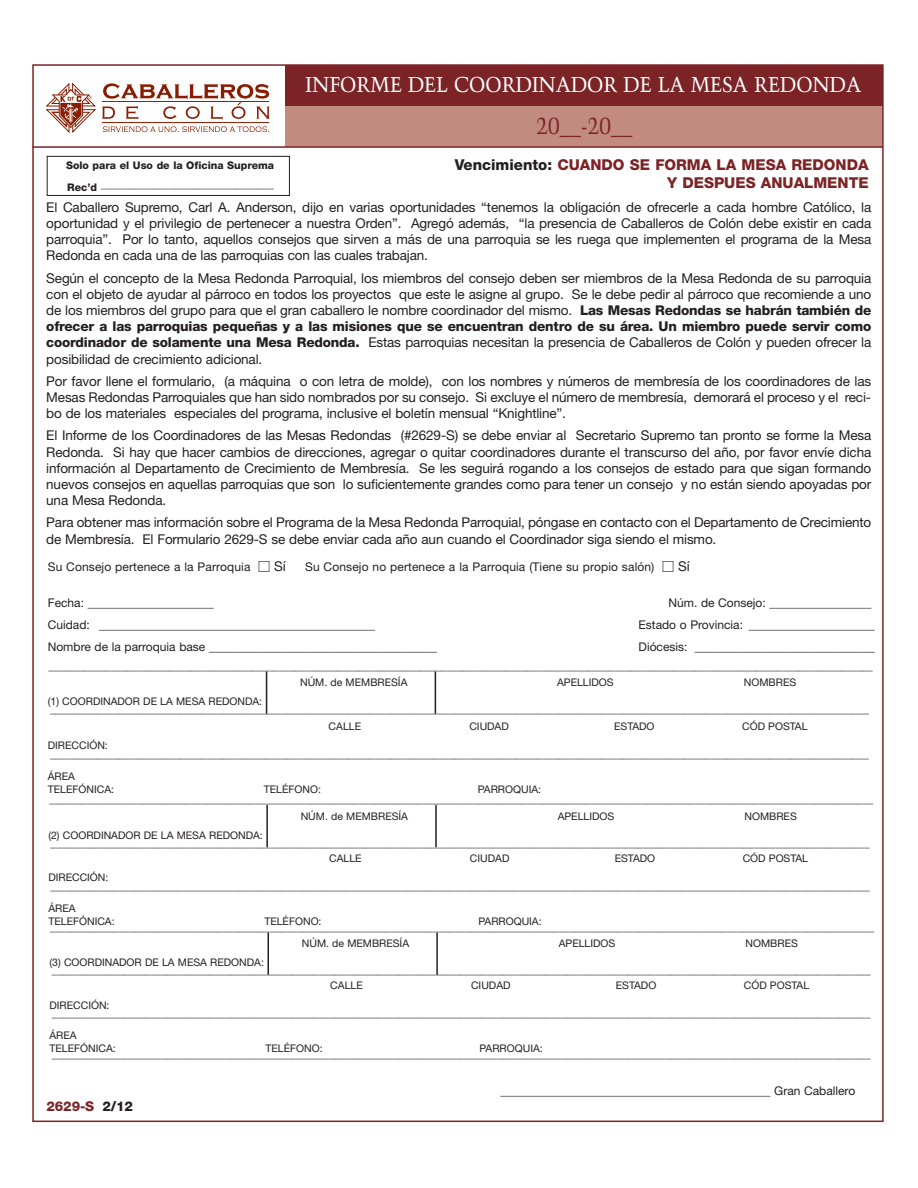
<style>
.page{position:relative;width:918px;height:1188px;background:#fff}
.page>*{position:absolute;margin:0;border:0;box-sizing:border-box;transform-origin:0 0}
.t1{font:23.1px "Trump Mediaeval";color:#7c2326;scale:.91 1}
.t2{font:21.45px "Trump Mediaeval";color:#fff;scale:.91 1}
.t3{font:800 15px/18px "Helvetica Neue";color:#7c2326;text-align:right}
.t4{font:13.5px/16.2px "Helvetica Neue";letter-spacing:-.01em;color:#231f20;text-align:justify}
.t5{font:800 13.5px "Helvetica Neue";letter-spacing:-.015em;color:#7c2326}
.t6{font:12px "Helvetica Neue";color:#231f20}
.t7{font:10.5px/8.4px "Helvetica Neue";color:#231f20}
.t8{font:800 10.5px/19.5px "Helvetica Neue";color:#231f20}
.s1{color:#231f20}
.s2{font-weight:800}
</style>
<div class="page">
<hr style="left:266px;top:805px;width:2px;height:42px;background:#231f20">
<hr style="left:435px;top:805px;width:2px;height:42px;background:#231f20">
<hr style="left:266px;top:671px;width:1px;height:43px;background:#231f20">
<hr style="left:435px;top:671px;width:1px;height:43px;background:#231f20">
<hr style="left:268px;top:933px;width:1px;height:42px;background:#231f20">
<hr style="left:436px;top:933px;width:2px;height:42px;background:#231f20">
<div style="left:285px;top:106px;width:598px;height:40px;background:#c18b80"></div>
<div style="left:47px;top:156px;width:243px;height:40px;border:1px solid #231f20"></div>
<div style="left:285px;top:65px;width:598px;height:41px;background:#7c2326"></div>
<svg style="left:46px;top:83px;width:50px;height:50px"></svg>
<hr style="left:102px;top:122px;width:167px;height:1px;background:#891d02">
<svg style="left:103px;top:126px;width:166px;height:6px"></svg>
<svg style="left:102px;top:83px;width:168px;height:36px"></svg>
<hr style="left:32px;top:146px;width:851px;height:2px;background:#7c2326">
<p class="t8" style="left:66px;top:156px;width:210px">Solo para el Uso de la Oficina Suprema<br>Rec’d _________________________________</p>
<h2 class="t2" style="left:306px;top:72px;width:612px">INFORME DEL COORDINADOR DE LA MESA REDONDA</h2>
<h1 class="t1" style="left:537px;top:112px;width:107px">20__-20__</h1>
<h3 class="t3" style="left:455px;top:156px;width:416px"><span class="s1">Vencimiento:</span> CUANDO SE FORMA LA MESA REDONDA<br>Y DESPUES ANUALMENTE</h3>
<p class="t4" style="left:46px;top:200px;width:827px">El Caballero Supremo, Carl A. Anderson, dijo en varias oportunidades “tenemos la obligación de ofrecerle a cada hombre Católico, la oportunidad y el privilegio de pertenecer a nuestra Orden”. Agregó además, “la presencia de Caballeros de Colón debe existir en cada parroquia”. Por lo tanto, aquellos consejos que sirven a más de una parroquia se les ruega que implementen el programa de la Mesa Redonda en cada una de las parroquias con las cuales trabajan.</p>
<p class="t4" style="left:46px;top:271px;width:827px">Según el concepto de la Mesa Redonda Parroquial, los miembros del consejo deben ser miembros de la Mesa Redonda de su parroquia con el objeto de ayudar al párroco en todos los proyectos que este le asigne al grupo. Se le debe pedir al párroco que recomiende a uno de los miembros del grupo para que el gran caballero le nombre coordinador del mismo. <span class="s2">Las Mesas Redondas se habrán también de ofrecer a las parroquias pequeñas y a las misiones que se encuentran dentro de su área. Un miembro puede servir como coordinador de solamente una Mesa Redonda.</span> Estas parroquias necesitan la presencia de Caballeros de Colón y pueden ofrecer la posibilidad de crecimiento adicional.</p>
<p class="t4" style="left:46px;top:374px;width:827px">Por favor llene el formulario, (a máquina o con letra de molde), con los nombres y números de membresía de los coordinadores de las Mesas Redondas Parroquiales que han sido nombrados por su consejo. Si excluye el número de membresía, demorará el proceso y el reci&shy;bo de los materiales especiales del programa, inclusive el boletín mensual “Knightline”.</p>
<p class="t4" style="left:46px;top:429px;width:827px">El Informe de los Coordinadores de las Mesas Redondas (#2629-S) se debe enviar al Secretario Supremo tan pronto se forme la Mesa Redonda. Si hay que hacer cambios de direcciones, agregar o quitar coordinadores durante el transcurso del año, por favor envíe dicha información al Departamento de Crecimiento de Membresía. Se les seguirá rogando a los consejos de estado para que sigan formando nuevos consejos en aquellas parroquias que son lo suficientemente grandes como para tener un consejo y no están siendo apoyadas por una Mesa Redonda.</p>
<p class="t4" style="left:46px;top:516px;width:827px">Para obtener mas información sobre el Programa de la Mesa Redonda Parroquial, póngase en contacto con el Departamento de Crecimiento de Membresía. El Formulario 2629-S se debe enviar cada año aun cuando el Coordinador siga siendo el mismo.</p>
<p class="t6" style="left:48px;top:562px;width:204px">Su Consejo pertenece a la Parroquia</p>
<p class="t4" style="left:274px;top:559px;width:13px">Sí</p>
<p class="t6" style="left:305px;top:562px;width:351px">Su Consejo no pertenece a la Parroquia (Tiene su propio salón)</p>
<p class="t4" style="left:678px;top:559px;width:13px">Sí</p>
<p class="t6" style="left:48px;top:599px;width:167px">Fecha: _____________________</p>
<p class="t6" style="left:668px;top:599px;width:205px">Núm. de Consejo: _________________</p>
<p class="t6" style="left:48px;top:620px;width:329px">Cuidad: ______________________________________________</p>
<p class="t6" style="left:639px;top:620px;width:238px">Estado o Provincia: _____________________</p>
<p class="t6" style="left:48px;top:643px;width:391px">Nombre de la parroquia base ______________________________________</p>
<p class="t6" style="left:639px;top:643px;width:238px">Diócesis: ______________________________</p>
<p class="t7" style="left:300px;top:659px;width:574px;line-height:16.2px;text-indent:-252px">_____________________________________________________________________________________________________________________________________________________________<br>NÚM. de MEMBRESÍA</p>
<p class="t7" style="left:557px;top:679px;width:58px">APELLIDOS</p>
<p class="t7" style="left:744px;top:679px;width:54px">NOMBRES</p>
<p class="t7" style="left:48px;top:698px;width:823px">(1) COORDINADOR DE LA MESA REDONDA: ____________________________________________________________________________________________________________________________________________________________</p>
<p class="t7" style="left:329px;top:723px;width:34px">CALLE</p>
<p class="t7" style="left:469px;top:723px;width:41px">CIUDAD</p>
<p class="t7" style="left:614px;top:723px;width:42px">ESTADO</p>
<p class="t7" style="left:742px;top:723px;width:67px">CÓD POSTAL</p>
<p class="t7" style="left:48px;top:742px;width:823px">DIRECCIÓN: ____________________________________________________________________________________________________________________________________________________________</p>
<p class="t7" style="left:48px;top:771px;width:68px;line-height:12.9px">ÁREA<br>TELEFÓNICA:</p>
<p class="t7" style="left:264px;top:786px;width:59px">TELÉFONO:</p>
<p class="t7" style="left:478px;top:786px;width:65px">PARROQUIA:</p>
<p class="t7" style="left:301px;top:793px;width:574px;line-height:16.2px;text-indent:-252px">_____________________________________________________________________________________________________________________________________________________________<br>NÚM. de MEMBRESÍA</p>
<p class="t7" style="left:558px;top:813px;width:58px">APELLIDOS</p>
<p class="t7" style="left:745px;top:813px;width:54px">NOMBRES</p>
<p class="t7" style="left:48px;top:832px;width:823px">(2) COORDINADOR DE LA MESA REDONDA: ____________________________________________________________________________________________________________________________________________________________</p>
<p class="t7" style="left:329px;top:855px;width:34px">CALLE</p>
<p class="t7" style="left:470px;top:855px;width:41px">CIUDAD</p>
<p class="t7" style="left:615px;top:855px;width:42px">ESTADO</p>
<p class="t7" style="left:743px;top:855px;width:67px">CÓD POSTAL</p>
<p class="t7" style="left:48px;top:875px;width:823px">DIRECCIÓN: ____________________________________________________________________________________________________________________________________________________________</p>
<p class="t7" style="left:48px;top:903px;width:68px;line-height:12.9px">ÁREA<br>TELEFÓNICA:</p>
<p class="t7" style="left:264px;top:918px;width:59px">TELÉFONO:</p>
<p class="t7" style="left:479px;top:918px;width:65px">PARROQUIA:</p>
<p class="t7" style="left:302px;top:920px;width:574px;line-height:16.2px;text-indent:-252px">_____________________________________________________________________________________________________________________________________________________________<br>NÚM. de MEMBRESÍA</p>
<p class="t7" style="left:559px;top:940px;width:58px">APELLIDOS</p>
<p class="t7" style="left:746px;top:940px;width:54px">NOMBRES</p>
<p class="t7" style="left:50px;top:959px;width:823px">(3) COORDINADOR DE LA MESA REDONDA: ____________________________________________________________________________________________________________________________________________________________</p>
<p class="t7" style="left:330px;top:983px;width:34px">CALLE</p>
<p class="t7" style="left:471px;top:983px;width:41px">CIUDAD</p>
<p class="t7" style="left:616px;top:983px;width:42px">ESTADO</p>
<p class="t7" style="left:744px;top:983px;width:67px">CÓD POSTAL</p>
<p class="t7" style="left:50px;top:1002px;width:823px">DIRECCIÓN: ____________________________________________________________________________________________________________________________________________________________</p>
<p class="t7" style="left:50px;top:1030px;width:68px;line-height:12.9px">ÁREA<br>TELEFÓNICA:</p>
<p class="t7" style="left:265px;top:1045px;width:59px">TELÉFONO:</p>
<p class="t7" style="left:480px;top:1045px;width:65px">PARROQUIA:</p>
<p class="t7" style="left:52px;top:1051px;width:821px">____________________________________________________________________________________________________________________________________________________________</p>
<p class="t5" style="left:47px;top:1101px;width:88px">2629-S <span class="s1">2/12</span></p>
<p class="t6" style="left:501px;top:1087px;width:356px">_____________________________________________ Gran Caballero</p>
</div>
